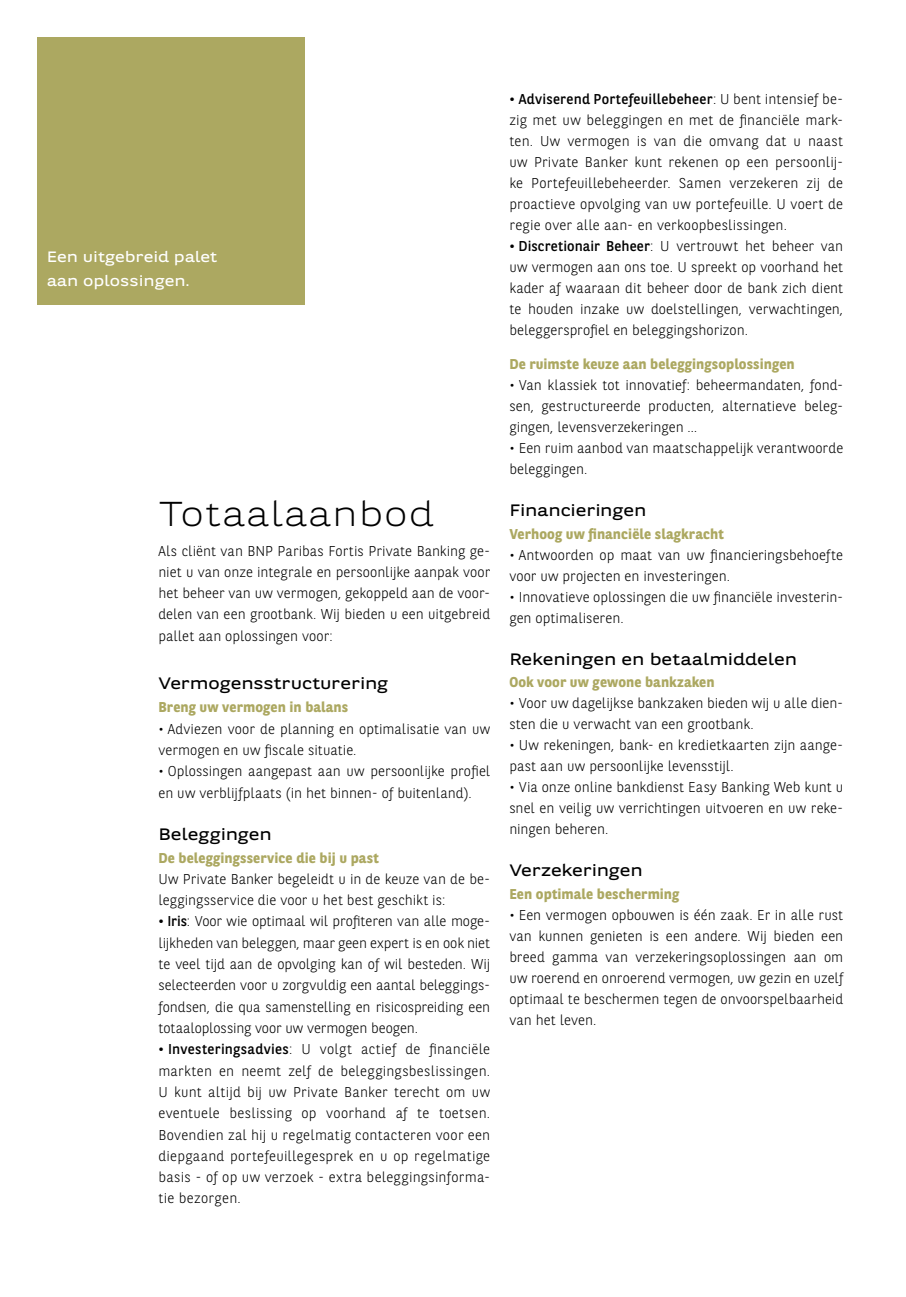
<style>
.page{position:relative;width:906px;height:1297px;background:#fff}
.page>*{position:absolute;margin:0;border:0;box-sizing:border-box;transform-origin:0 0}
.t1{font:300 34.5px "BNPP Expanded Sans";letter-spacing:.04em;color:#000}
.t2{font:16.5px "BNPP Expanded Sans";color:#000}
.t3{font:15px/24px "BNPP Expanded Sans";color:#fff}
.t4{font:300 14.25px/21px "BNPP Sans";letter-spacing:.005em;color:#000;text-align:justify}
.t5{font:700 14.25px "BNPP Sans";letter-spacing:.01em;color:#aca861}
.s1{font-weight:400}
</style>
<div class="page">
<div style="left:37px;top:37px;width:268px;height:268px;background:#aca861"></div>
<p class="t3" style="left:47px;top:244px;width:172px">Een uitgebreid palet aan oplossingen.</p>
<h1 class="t1" style="left:158px;top:490px;width:276px">Totaalaanbod</h1>
<p class="t4" style="left:158px;top:539px;width:333px">Als cliënt van BNP Paribas Fortis Private Banking ge&shy;niet u van onze integrale en persoonlijke aanpak voor het beheer van uw vermogen, gekoppeld aan de voor&shy;delen van een grootbank. Wij bieden u een uitgebreid pallet aan oplossingen voor:</p>
<p class="t2" style="left:158px;top:672px;width:231px">Vermogensstructurering</p>
<p class="t5" style="left:158px;top:698px;width:191px">Breng uw vermogen in balans</p>
<p class="t4" style="left:158px;top:717px;width:333px">• Adviezen voor de planning en optimalisatie van uw vermogen en uw fiscale situatie.</p>
<p class="t4" style="left:158px;top:760px;width:333px">• Oplossingen aangepast aan uw persoonlijke profiel en uw verblijfplaats (in het binnen- of buitenland).</p>
<p class="t2" style="left:158px;top:822px;width:115px">Beleggingen</p>
<p class="t5" style="left:158px;top:848px;width:222px">De beleggingsservice die bij u past</p>
<p class="t4" style="left:158px;top:868px;width:333px">Uw Private Banker begeleidt u in de keuze van de be&shy;leggingsservice die voor u het best geschikt is:</p>
<p class="t4" style="left:158px;top:910px;width:333px"><span class="s1">• Iris</span>: Voor wie optimaal wil profiteren van alle moge&shy;lijkheden van beleggen, maar geen expert is en ook niet te veel tijd aan de opvolging kan of wil besteden. Wij selecteerden voor u zorgvuldig een aantal beleggings&shy;fondsen, die qua samenstelling en risicospreiding een totaaloplossing voor uw vermogen beogen.</p>
<p class="t4" style="left:158px;top:1038px;width:333px"><span class="s1">• Investeringsadvies</span>: U volgt actief de financiële markten en neemt zelf de beleggingsbeslissingen.<br>U kunt altijd bij uw Private Banker terecht om uw eventuele beslissing op voorhand af te toetsen.<br>Bovendien zal hij u regelmatig contacteren voor een diepgaand portefeuillegesprek en u op regelmatige basis - of op uw verzoek - extra beleggingsinforma&shy;tie bezorgen.</p>
<p class="t4" style="left:509px;top:88px;width:335px"><span class="s1">• Adviserend Portefeuillebeheer</span>: U bent intensief be&shy;zig met uw beleggingen en met de financiële mark&shy;ten. Uw vermogen is van die omvang dat u naast uw Private Banker kunt rekenen op een persoonlij&shy;ke Portefeuillebeheerder. Samen verzekeren zij de proactieve opvolging van uw portefeuille. U voert de regie over alle aan- en verkoopbeslissingen.</p>
<p class="t4" style="left:509px;top:235px;width:335px"><span class="s1">• Discretionair Beheer</span>: U vertrouwt het beheer van uw vermogen aan ons toe. U spreekt op voorhand het kader af waaraan dit beheer door de bank zich dient te houden inzake uw doelstellingen, verwachtingen, beleggersprofiel en beleggingshorizon.</p>
<p class="t5" style="left:509px;top:354px;width:287px">De ruimste keuze aan beleggingsoplossingen</p>
<p class="t4" style="left:509px;top:374px;width:335px">• Van klassiek tot innovatief: beheermandaten, fond&shy;sen, gestructureerde producten, alternatieve beleg&shy;gingen, levensverzekeringen …</p>
<p class="t4" style="left:509px;top:437px;width:335px">• Een ruim aanbod van maatschappelijk verantwoorde beleggingen.</p>
<p class="t2" style="left:509px;top:499px;width:138px">Financieringen</p>
<p class="t5" style="left:509px;top:524px;width:216px">Verhoog uw financiële slagkracht</p>
<p class="t4" style="left:509px;top:544px;width:335px">• Antwoorden op maat van uw financieringsbehoefte voor uw projecten en investeringen.</p>
<p class="t4" style="left:509px;top:586px;width:335px">• Innovatieve oplossingen die uw financiële investerin&shy;gen optimaliseren.</p>
<p class="t2" style="left:509px;top:647px;width:289px">Rekeningen en betaalmiddelen</p>
<p class="t5" style="left:509px;top:673px;width:207px">Ook voor uw gewone bankzaken</p>
<p class="t4" style="left:509px;top:692px;width:335px">• Voor uw dagelijkse bankzaken bieden wij u alle dien&shy;sten die u verwacht van een grootbank.</p>
<p class="t4" style="left:509px;top:734px;width:335px">• Uw rekeningen, bank- en kredietkaarten zijn aange&shy;past aan uw persoonlijke levensstijl.</p>
<p class="t4" style="left:509px;top:776px;width:335px">• Via onze online bankdienst Easy Banking Web kunt u snel en veilig uw verrichtingen uitvoeren en uw reke&shy;ningen beheren.</p>
<p class="t2" style="left:509px;top:859px;width:135px">Verzekeringen</p>
<p class="t5" style="left:509px;top:884px;width:171px">Een optimale bescherming</p>
<p class="t4" style="left:509px;top:904px;width:335px">• Een vermogen opbouwen is één zaak. Er in alle rust van kunnen genieten is een andere. Wij bieden een breed gamma van verzekeringsoplossingen aan om uw roerend en onroerend vermogen, uw gezin en uzelf optimaal te beschermen tegen de onvoorspelbaarheid van het leven.</p>
</div>
